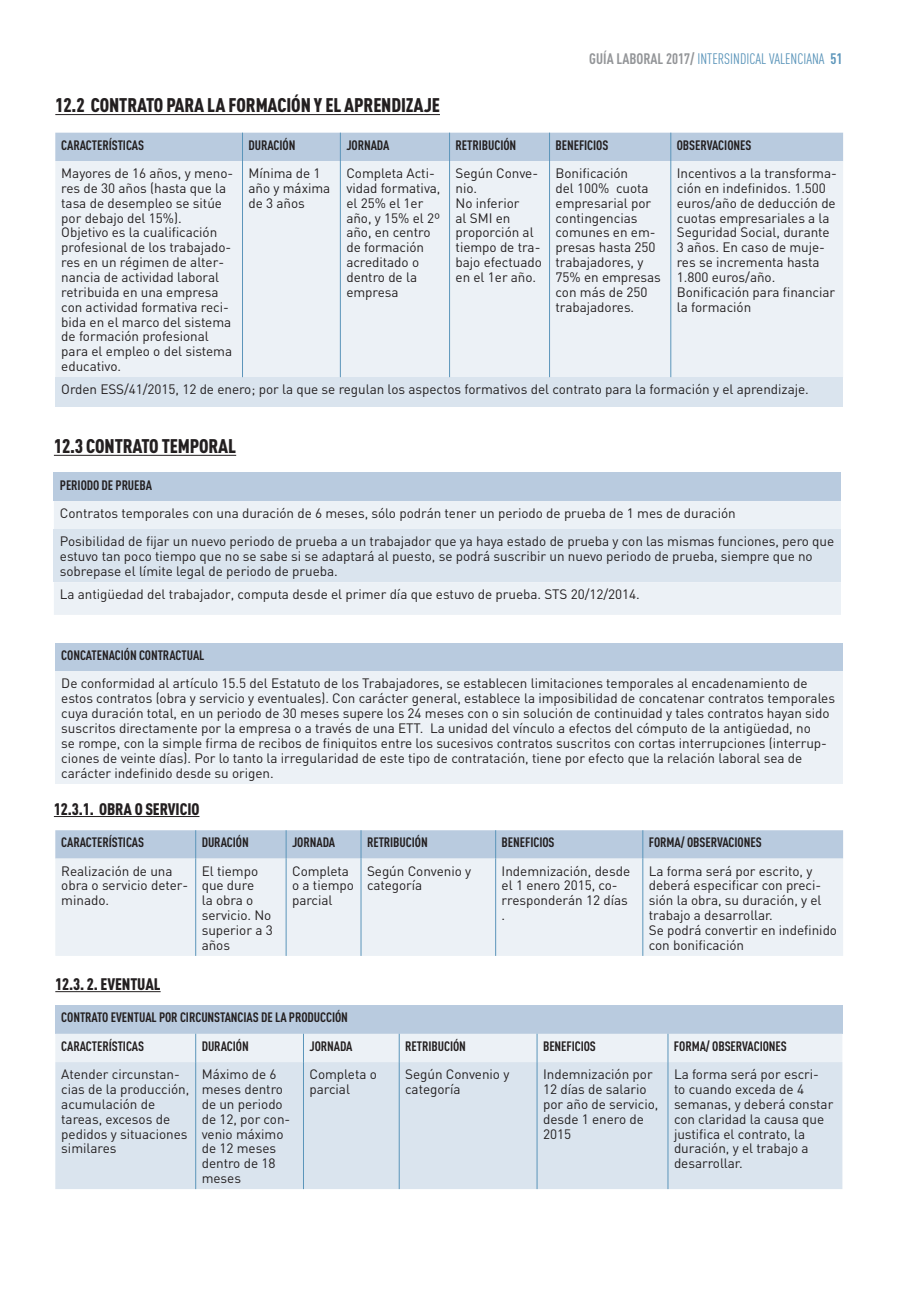
<style>
.page{position:relative;width:919px;height:1289px;background:#fff}
.page>*{position:absolute;margin:0;border:0;box-sizing:border-box;transform-origin:0 0}
.t1{font:900 19.5px "DIN Cond";letter-spacing:-.005em;color:#231f20}
.t2{font:900 16.5px "DIN Cond";letter-spacing:-.005em;color:#231f20}
.t3{font:15px "DIN Cond";color:#5b95ba}
.t4{font:13.5px/14.9px "DIN";letter-spacing:-.005em;color:#231f20}
.t5{font:700 13.5px/28.3px "DIN Cond";letter-spacing:-.005em;color:#231f20}
.s1{font-weight:700;color:#939598}
.s2{font-weight:700}
</style>
<div class="page">
<hr style="left:55px;top:114px;width:385px;height:1px;background:#231f20">
<div style="left:55px;top:161px;width:788px;height:216px;background:#ecf1f6"></div>
<div style="left:55px;top:377px;width:788px;height:30px;background:#dae4ee"></div>
<div style="left:55px;top:133px;width:788px;height:28px;background:#b9cbdf"></div>
<hr style="left:242px;top:161px;width:1px;height:216px;background:#5b95ba">
<hr style="left:340px;top:161px;width:1px;height:216px;background:#5b95ba">
<hr style="left:449px;top:161px;width:1px;height:216px;background:#5b95ba">
<hr style="left:549px;top:161px;width:1px;height:216px;background:#5b95ba">
<hr style="left:670px;top:161px;width:1px;height:216px;background:#5b95ba">
<hr style="left:54px;top:455px;width:182px;height:1px;background:#231f20">
<div style="left:55px;top:858px;width:788px;height:97px;background:#ecf1f6"></div>
<div style="left:55px;top:830px;width:788px;height:28px;background:#b9cbdf"></div>
<hr style="left:195px;top:858px;width:1px;height:97px;background:#5b95ba">
<hr style="left:286px;top:858px;width:1px;height:97px;background:#5b95ba">
<hr style="left:361px;top:858px;width:1px;height:97px;background:#5b95ba">
<hr style="left:495px;top:858px;width:1px;height:97px;background:#5b95ba">
<hr style="left:642px;top:858px;width:1px;height:97px;background:#5b95ba">
<div style="left:54px;top:472px;width:786px;height:29px;background:#b9cbdf"></div>
<div style="left:54px;top:501px;width:786px;height:114px;background:#ecf1f6"></div>
<div style="left:54px;top:529px;width:786px;height:53px;background:#dae4ee"></div>
<div style="left:55px;top:1005px;width:787px;height:28px;background:#b9cbdf"></div>
<div style="left:55px;top:1062px;width:787px;height:127px;background:#dae4ee"></div>
<div style="left:55px;top:1033px;width:787px;height:29px;background:#ecf1f6"></div>
<hr style="left:195px;top:1062px;width:1px;height:127px;background:#5b95ba">
<hr style="left:303px;top:1062px;width:1px;height:127px;background:#5b95ba">
<hr style="left:399px;top:1062px;width:1px;height:127px;background:#5b95ba">
<hr style="left:536px;top:1062px;width:1px;height:127px;background:#5b95ba">
<hr style="left:667px;top:1062px;width:1px;height:127px;background:#5b95ba">
<div style="left:55px;top:643px;width:787px;height:28px;background:#b9cbdf"></div>
<div style="left:55px;top:671px;width:787px;height:112px;background:#ecf1f6"></div>
<hr style="left:54px;top:816px;width:145px;height:1px;background:#231f20">
<hr style="left:55px;top:991px;width:106px;height:1px;background:#231f20">
<p class="t3" style="left:589px;top:50px;width:254px"><span class="s1">GUÍA LABORAL 2017/</span> INTERSINDICAL VALENCIANA <span class="s2">51</span></p>
<h1 class="t1" style="left:55px;top:93px;width:386px">12.2 CONTRATO PARA LA FORMACIÓN Y EL APRENDIZAJE</h1>
<p class="t5" style="left:61px;top:130px;width:84px">CARACTERÍSTICAS</p>
<p class="t5" style="left:248px;top:130px;width:49px">DURACIÓN</p>
<p class="t5" style="left:346px;top:130px;width:45px">JORNADA</p>
<p class="t5" style="left:455px;top:130px;width:62px">RETRIBUCIÓN</p>
<p class="t5" style="left:555px;top:130px;width:54px">BENEFICIOS</p>
<p class="t5" style="left:676px;top:130px;width:76px">OBSERVACIONES</p>
<p class="t4" style="left:61px;top:165px;width:173px">Mayores de 16 años, y meno&shy;res de 30 años (hasta que la tasa de desempleo se sitúe por debajo del 15%).<br>Objetivo es la cualificación profesional de los trabajado&shy;res en un régimen de alter&shy;nancia de actividad laboral retribuida en una empresa con actividad formativa reci&shy;bida en el marco del sistema de formación profesional para el empleo o del sistema educativo.</p>
<p class="t4" style="left:248px;top:165px;width:83px">Mínima de 1 año y máxima de 3 años</p>
<p class="t4" style="left:346px;top:165px;width:96px">Completa Acti&shy;vidad formativa, el 25% el 1er año, y 15% el 2º año, en centro de formación acreditado o dentro de la empresa</p>
<p class="t4" style="left:455px;top:165px;width:88px">Según Conve&shy;nio.<br>No inferior<br>al SMI en proporción al tiempo de tra&shy;bajo efectuado en el 1er año.</p>
<p class="t4" style="left:555px;top:165px;width:107px">Bonificación<br>del 100% cuota empresarial por contingencias comunes en em&shy;presas hasta 250 trabajadores, y<br>75% en empresas con más de 250 trabajadores.</p>
<p class="t4" style="left:676px;top:165px;width:162px">Incentivos a la transforma&shy;ción en indefinidos. 1.500 euros/año de deducción de cuotas empresariales a la<br>Seguridad Social, durante<br>3 años. En caso de muje&shy;res se incrementa hasta<br>1.800 euros/año.<br>Bonificación para financiar la formación</p>
<p class="t4" style="left:61px;top:381px;width:749px">Orden ESS/41/2015, 12 de enero; por la que se regulan los aspectos formativos del contrato para la formación y el aprendizaje.</p>
<h1 class="t1" style="left:54px;top:434px;width:184px">12.3 CONTRATO TEMPORAL</h1>
<p class="t5" style="left:60px;top:470px;width:94px">PERIODO DE PRUEBA</p>
<p class="t4" style="left:60px;top:498px;width:775px;line-height:28.3px">Contratos temporales con una duración de 6 meses, sólo podrán tener un periodo de prueba de 1 mes de duración<br>Posibilidad de fijar un nuevo periodo de prueba a un trabajador que ya haya estado de prueba y con las mismas funciones, pero que</p>
<p class="t4" style="left:60px;top:548px;width:754px">estuvo tan poco tiempo que no se sabe si se adaptará al puesto, se podrá suscribir un nuevo periodo de prueba, siempre que no sobrepase el límite legal de periodo de prueba.</p>
<p class="t4" style="left:60px;top:586px;width:581px">La antigüedad del trabajador, computa desde el primer día que estuvo de prueba. STS 20/12/2014.</p>
<p class="t5" style="left:61px;top:640px;width:145px">CONCATENACIÓN CONTRACTUAL</p>
<p class="t4" style="left:61px;top:676px;width:775px">De conformidad al artículo 15.5 del Estatuto de los Trabajadores, se establecen limitaciones temporales al encadenamiento de estos contratos (obra y servicio y eventuales). Con carácter general, establece la imposibilidad de concatenar contratos temporales cuya duración total, en un periodo de 30 meses supere los 24 meses con o sin solución de continuidad y tales contratos hayan sido suscritos directamente por la empresa o a través de una ETT. La unidad del vínculo a efectos del cómputo de la antigüedad, no<br>se rompe, con la simple firma de recibos de finiquitos entre los sucesivos contratos suscritos con cortas interrupciones (interrup&shy;ciones de veinte días). Por lo tanto la irregularidad de este tipo de contratación, tiene por efecto que la relación laboral sea de carácter indefinido desde su origen.</p>
<p class="t2" style="left:54px;top:798px;width:147px">12.3.1. OBRA O SERVICIO</p>
<p class="t5" style="left:61px;top:827px;width:84px">CARACTERÍSTICAS</p>
<p class="t5" style="left:202px;top:827px;width:49px">DURACIÓN</p>
<p class="t5" style="left:292px;top:827px;width:45px">JORNADA</p>
<p class="t5" style="left:367px;top:827px;width:62px">RETRIBUCIÓN</p>
<p class="t5" style="left:501px;top:827px;width:54px">BENEFICIOS</p>
<p class="t5" style="left:648px;top:827px;width:114px">FORMA/ OBSERVACIONES</p>
<p class="t4" style="left:61px;top:863px;width:128px">Realización de una obra o servicio deter&shy;minado.</p>
<p class="t4" style="left:202px;top:863px;width:73px">El tiempo que dure<br>la obra o servicio. No superior a 3 años</p>
<p class="t4" style="left:292px;top:863px;width:63px">Completa o a tiempo parcial</p>
<p class="t4" style="left:367px;top:863px;width:106px">Según Convenio y categoría</p>
<p class="t4" style="left:501px;top:863px;width:130px">Indemnización, desde el 1 enero 2015, co&shy;rresponderán 12 días .</p>
<p class="t4" style="left:648px;top:863px;width:190px">La forma será por escrito, y deberá especificar con preci&shy;sión la obra, su duración, y el trabajo a desarrollar.<br>Se podrá convertir en indefinido con bonificación</p>
<p class="t2" style="left:55px;top:973px;width:107px">12.3. 2. EVENTUAL</p>
<p class="t5" style="left:61px;top:1002px;width:288px">CONTRATO EVENTUAL POR CIRCUNSTANCIAS DE LA PRODUCCIÓN<br>CARACTERÍSTICAS</p>
<p class="t5" style="left:202px;top:1031px;width:49px">DURACIÓN</p>
<p class="t5" style="left:309px;top:1031px;width:45px">JORNADA</p>
<p class="t5" style="left:405px;top:1031px;width:62px">RETRIBUCIÓN</p>
<p class="t5" style="left:543px;top:1031px;width:54px">BENEFICIOS</p>
<p class="t5" style="left:674px;top:1031px;width:114px">FORMA/ OBSERVACIONES</p>
<p class="t4" style="left:61px;top:1066px;width:129px">Atender circunstan&shy;cias de la producción, acumulación de tareas, excesos de pedidos y situaciones similares</p>
<p class="t4" style="left:202px;top:1066px;width:90px">Máximo de 6 meses dentro de un periodo de 12, por con&shy;venio máximo de 12 meses dentro de 18 meses</p>
<p class="t4" style="left:309px;top:1066px;width:69px">Completa o parcial</p>
<p class="t4" style="left:405px;top:1066px;width:106px">Según Convenio y categoría</p>
<p class="t4" style="left:543px;top:1066px;width:117px">Indemnización por<br>12 días de salario por año de servicio, desde 1 enero de<br>2015</p>
<p class="t4" style="left:674px;top:1066px;width:161px">La forma será por escri&shy;to cuando exceda de 4 semanas, y deberá constar con claridad la causa que justifica el contrato, la duración, y el trabajo a desarrollar.</p>
</div>
